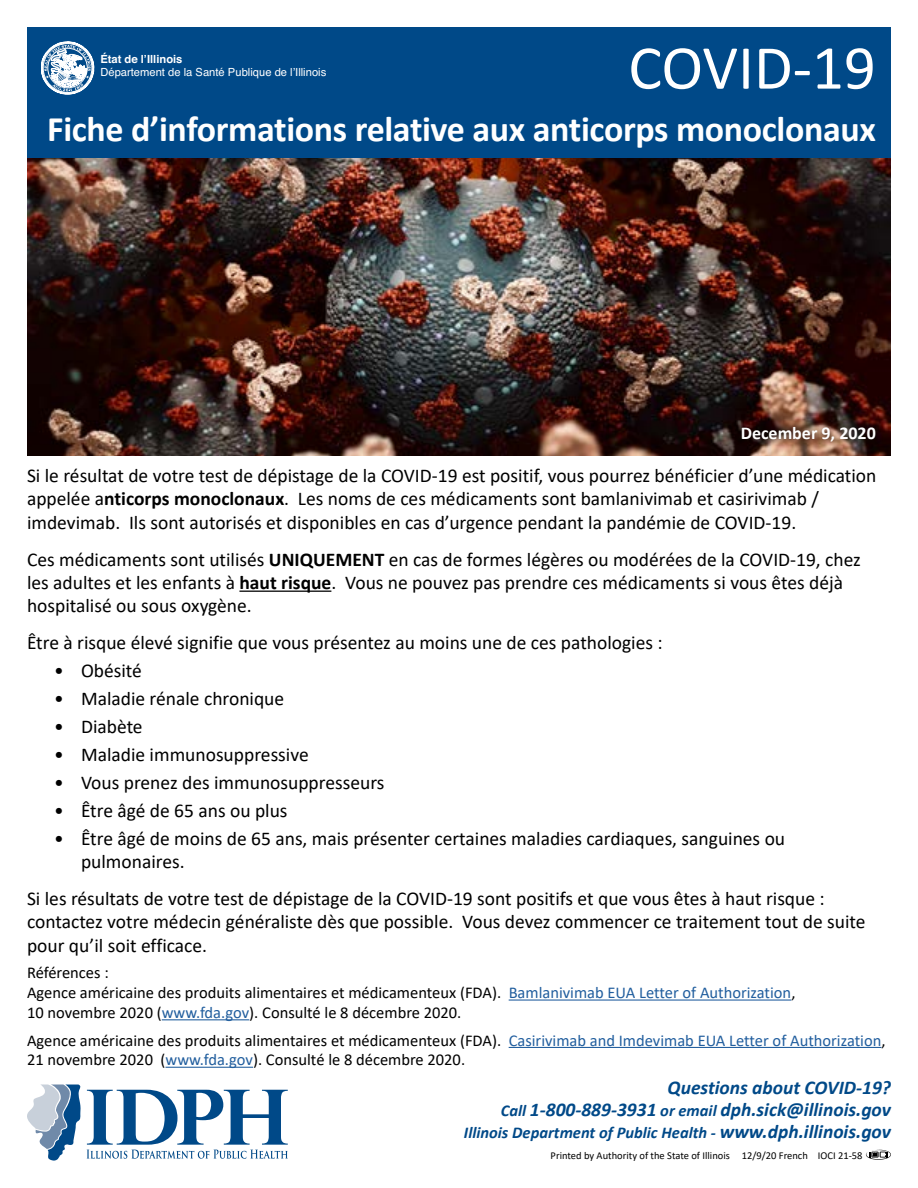
<style>
.page{position:relative;width:918px;height:1188px;background:#fff}
.page>*{position:absolute;margin:0;border:0;box-sizing:border-box;transform-origin:0 0}
.t1{font:63px "Calibri";color:#fff}
.t2{font:700 36px "Calibri";letter-spacing:-.01em;color:#fff}
.t3{font:19.5px/23.4px "Calibri";color:#000}
.t4{font:italic 700 19.5px/21.8px "Calibri";color:#004988;text-align:right}
.t5{font:700 18px "Calibri";color:#fff}
.t6{font:16.5px/19.8px "Calibri";color:#000}
.t7{font:italic 700 16.5px "Calibri";color:#004988}
.t8{font:11.25px "Helvetica";color:#fff}
.t9{font:700 11.25px "Helvetica";color:#fff}
.t10{font:10.5px "Calibri";color:#000}
.s1{font-weight:700}
.s2{color:#215e9e}
.s3{font-size:16.5px}
.s4{font-size:19.5px}
</style>
<div class="page">
<div style="left:27px;top:27px;width:864px;height:131px;background:#004988"></div>
<svg style="left:41px;top:42px;width:53px;height:52px"></svg>
<hr style="left:239px;top:591px;width:92px;height:1px;background:#000">
<hr style="left:509px;top:1000px;width:282px;height:1px;background:#215e9e">
<hr style="left:162px;top:1019px;width:87px;height:1px;background:#215e9e">
<hr style="left:509px;top:1047px;width:372px;height:1px;background:#215e9e">
<hr style="left:165px;top:1067px;width:88px;height:1px;background:#215e9e">
<img style="left:27px;top:158px;width:864px;height:298px">
<div style="left:735px;top:422px;width:147px;height:25px;background:#000;opacity:.75"></div>
<svg style="left:87px;top:1090px;width:201px;height:69px"></svg>
<svg style="left:27px;top:1084px;width:54px;height:77px"></svg>
<svg style="left:866px;top:1150px;width:25px;height:10px"></svg>
<h1 class="t1" style="left:628px;top:24px;width:249px">COVID-19</h1>
<h2 class="t2" style="left:47px;top:104px;width:830px">Fiche d’informations relative aux anticorps monoclonaux</h2>
<p class="t9" style="left:100px;top:50px;width:84px">État de l’Illinois</p>
<p class="t8" style="left:100px;top:64px;width:227px">Département de la Santé Publique de l’Illinois</p>
<p class="t5" style="left:741px;top:420px;width:137px">December 9, 2020</p>
<p class="t3" style="left:27px;top:463px;width:851px">Si le résultat de votre test de dépistage de la COVID-19 est positif, vous pourrez bénéficier d’une médication appelée a<span class="s1">nticorps monoclonaux</span>. Les noms de ces médicaments sont bamlanivimab et casirivimab / imdevimab. Ils sont autorisés et disponibles en cas d’urgence pendant la pandémie de COVID-19.</p>
<p class="t3" style="left:27px;top:547px;width:835px">Ces médicaments sont utilisés <span class="s1">UNIQUEMENT</span> en cas de formes légères ou modérées de la COVID-19, chez les adultes et les enfants à <span class="s1">haut risque</span>. Vous ne pouvez pas prendre ces médicaments si vous êtes déjà hospitalisé ou sous oxygène.</p>
<p class="t3" style="left:27px;top:631px;width:637px">Être à risque élevé signifie que vous présentez au moins une de ces pathologies :</p>
<p class="t3" style="left:54px;top:659px;width:90px">• Obésité</p>
<p class="t3" style="left:54px;top:686px;width:232px">• Maladie rénale chronique</p>
<p class="t3" style="left:54px;top:714px;width:90px">• Diabète</p>
<p class="t3" style="left:54px;top:742px;width:256px">• Maladie immunosuppressive</p>
<p class="t3" style="left:54px;top:770px;width:332px">• Vous prenez des immunosuppresseurs</p>
<p class="t3" style="left:54px;top:798px;width:235px">• Être âgé de 65 ans ou plus</p>
<p class="t3" style="left:81px;top:826px;width:706px;text-indent:-27px">• Être âgé de moins de 65 ans, mais présenter certaines maladies cardiaques, sanguines ou pulmonaires.</p>
<p class="t3" style="left:27px;top:886px;width:840px">Si les résultats de votre test de dépistage de la COVID-19 sont positifs et que vous êtes à haut risque : contactez votre médecin généraliste dès que possible. Vous devez commencer ce traitement tout de suite pour qu’il soit efficace.</p>
<p class="t6" style="left:27px;top:963px;width:770px">Références :<br>Agence américaine des produits alimentaires et médicamenteux (FDA). <span class="s2">Bamlanivimab EUA Letter of Authorization</span>,<br>10 novembre 2020 (<span class="s2">www.fda.gov</span>). Consulté le 8 décembre 2020.</p>
<p class="t6" style="left:27px;top:1030px;width:860px">Agence américaine des produits alimentaires et médicamenteux (FDA). <span class="s2">Casirivimab and Imdevimab EUA Letter of Authorization</span>,<br>21 novembre 2020 (<span class="s2">www.fda.gov</span>). Consulté le 8 décembre 2020.</p>
<p class="t4" style="left:501px;top:1076px;width:392px">Questions about COVID‐19?<br><span class="s3">Call</span> 1‐800‐889‐3931 <span class="s3">or email</span> dph.sick@illinois.gov</p>
<p class="t7" style="left:464px;top:1121px;width:429px">Illinois Department of Public Health ‐ <span class="s4">www.dph.illinois.gov</span></p>
<p class="t10" style="left:551px;top:1148px;width:313px">Printed by Authority of the State of Illinois 12/9/20 French IOCI 21-58</p>
</div>
